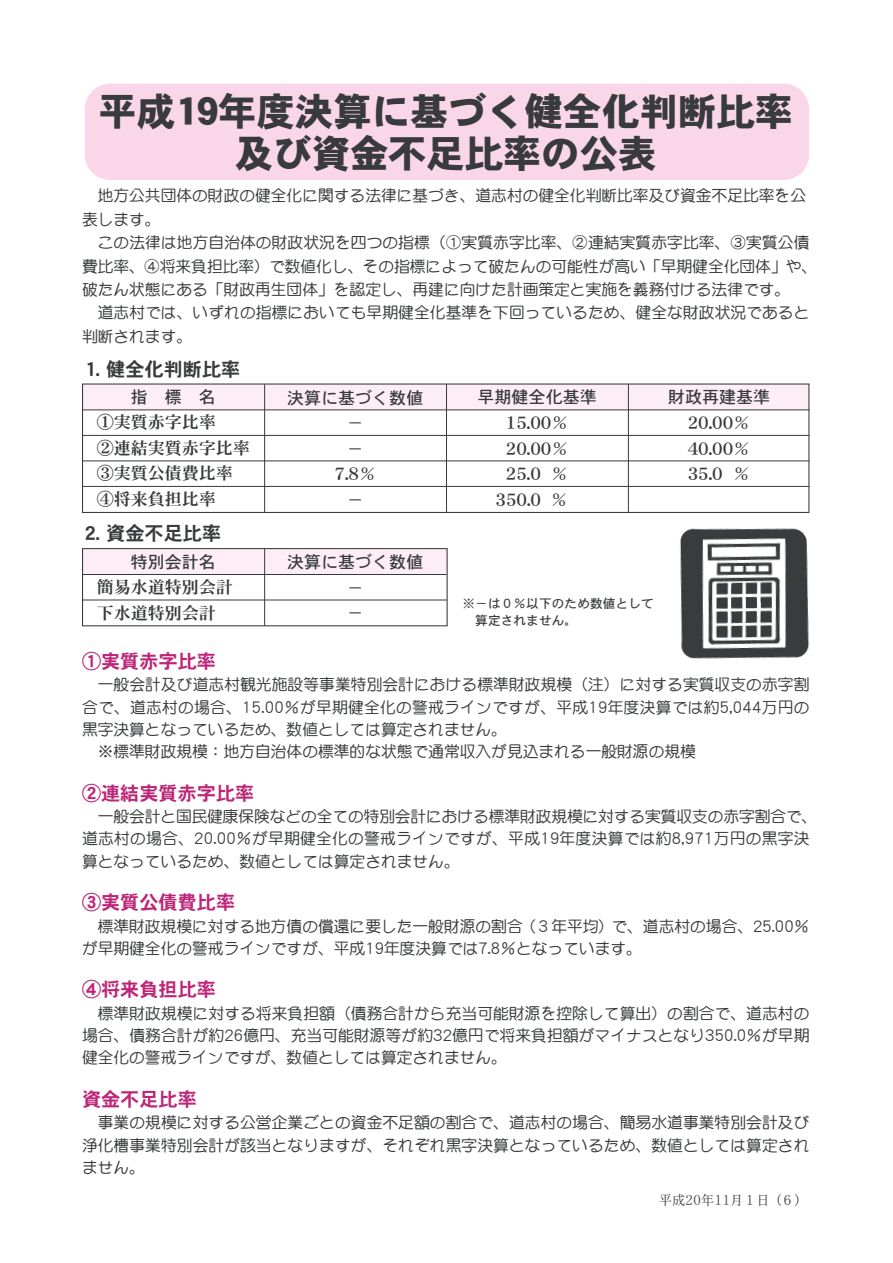
<style>
.page{position:relative;width:893px;height:1263px;background:#fff}
.page>*{position:absolute;margin:0;border:0;box-sizing:border-box;transform-origin:0 0}
.t1{font:38.25px/42px "DFPHS Gothic CID W9";color:#383a3b;text-align:center}
.t2{font:19.2px "DFPHS Gothic CID W7";color:#bd2577}
.t3{font:19.2px "DFPHS Gothic CID W7";color:#383a3b}
.t4{font:16.95px/25.5px "DFPHS Mincho CID W7";color:#383a3b}
.t5{font:16.95px "DFPHS Gothic CID W5";color:#383a3b}
.t6{font:500 15.75px/22.4px "DFP Maru Gothic CID";color:#383a3b}
.t7{font:13.8px "DFPHS Mincho CID W3";color:#383a3b;scale:.95 1}
.t8{font:12.75px/16.5px "DFPHS Gothic CID W5";color:#383a3b}
</style>
<div class="page">
<div style="left:85px;top:84px;width:724px;height:96px;background:#f9d7e9;border-radius:26px"></div>
<div style="left:83px;top:384px;width:726px;height:26px;background:#fdedf5"></div>
<div style="left:82px;top:384px;width:727px;height:129px;border:1px solid #383a3b"></div>
<hr style="left:82px;top:410px;width:727px;height:1px;background:#383a3b">
<hr style="left:82px;top:435px;width:727px;height:1px;background:#383a3b">
<hr style="left:82px;top:461px;width:727px;height:1px;background:#383a3b">
<hr style="left:82px;top:486px;width:727px;height:1px;background:#383a3b">
<hr style="left:264px;top:384px;width:1px;height:129px;background:#383a3b">
<hr style="left:446px;top:384px;width:1px;height:129px;background:#383a3b">
<hr style="left:628px;top:384px;width:1px;height:129px;background:#383a3b">
<div style="left:83px;top:549px;width:363px;height:25px;background:#fdedf5"></div>
<div style="left:82px;top:548px;width:365px;height:78px;border:1px solid #383a3b"></div>
<hr style="left:82px;top:574px;width:364px;height:1px;background:#383a3b">
<hr style="left:82px;top:600px;width:364px;height:1px;background:#383a3b">
<hr style="left:264px;top:549px;width:1px;height:77px;background:#383a3b">
<img style="left:680px;top:528px;width:130px;height:131px">
<h1 class="t1" style="left:98px;top:94px;width:696px">平成19年度決算に基づく健全化判断比率及び資金不足比率の公表</h1>
<p class="t6" style="left:82px;top:186px;width:725px;line-height:23.4px;text-indent:16px">地方公共団体の財政の健全化に関する法律に基づき、道志村の健全化判断比率及び資金不足比率を公表します。</p>
<p class="t6" style="left:82px;top:233px;width:736px;line-height:23.4px;text-indent:16px">この法律は地方自治体の財政状況を四つの指標（①実質赤字比率、②連結実質赤字比率、③実質公債費比率、④将来負担比率）で数値化し、その指標によって破たんの可能性が高い「早期健全化団体」や、破たん状態にある「財政再生団体」を認定し、再建に向けた計画策定と実施を義務付ける法律です。</p>
<p class="t6" style="left:82px;top:303px;width:729px;line-height:23.4px;text-indent:16px">道志村では、いずれの指標においても早期健全化基準を下回っているため、健全な財政状況であると判断されます。</p>
<p class="t3" style="left:85px;top:361px;width:157px">1. 健全化判断比率</p>
<p class="t5" style="left:131px;top:390px;width:87px">指　標　名</p>
<p class="t4" style="left:97px;top:412px;width:155px">①実質赤字比率<br>②連結実質赤字比率<br>③実質公債費比率<br>④将来負担比率</p>
<p class="t3" style="left:85px;top:526px;width:138px">2. 資金不足比率</p>
<p class="t5" style="left:131px;top:555px;width:87px">特別会計名</p>
<p class="t4" style="left:97px;top:576px;width:138px">簡易水道特別会計下水道特別会計</p>
<p class="t5" style="left:287px;top:391px;width:138px">決算に基づく数値</p>
<p class="t4" style="left:334px;top:412px;width:43px;text-align:center">－<br>－<br>7.8％－</p>
<p class="t5" style="left:287px;top:555px;width:138px">決算に基づく数値</p>
<p class="t4" style="left:347px;top:577px;width:19px">－－</p>
<p class="t5" style="left:477px;top:391px;width:121px">早期健全化基準</p>
<p class="t4" style="left:495px;top:412px;width:74px;text-align:right">15.00％<br>20.00％<br>25.0 ％<br>350.0 %</p>
<p class="t5" style="left:668px;top:391px;width:104px">財政再建基準</p>
<p class="t4" style="left:687px;top:412px;width:64px;text-align:justify">20.00％40.00％35.0 ％</p>
<p class="t8" style="left:475px;top:597px;width:180px;text-indent:-13px">※－は０％以下のため数値として算定されません。</p>
<p class="t2" style="left:82px;top:653px;width:135px">①実質赤字比率</p>
<p class="t6" style="left:98px;top:675px;width:713px">一般会計及び道志村観光施設等事業特別会計における標準財政規模（注）に対する実質収支の赤字割</p>
<p class="t6" style="left:82px;top:698px;width:729px">合で、道志村の場合、15.00％が早期健全化の警戒ラインですが、平成19年度決算では約5,044万円の</p>
<p class="t6" style="left:82px;top:720px;width:426px">黒字決算となっているため、数値としては算定されません。</p>
<p class="t6" style="left:98px;top:742px;width:599px">※標準財政規模：地方自治体の標準的な状態で通常収入が見込まれる一般財源の規模</p>
<p class="t2" style="left:82px;top:785px;width:174px">②連結実質赤字比率</p>
<p class="t6" style="left:82px;top:807px;width:736px;text-indent:16px">一般会計と国民健康保険などの全ての特別会計における標準財政規模に対する実質収支の赤字割合で、道志村の場合、20.00％が早期健全化の警戒ラインですが、平成19年度決算では約8,971万円の黒字決算となっているため、数値としては算定されません。</p>
<p class="t2" style="left:82px;top:895px;width:155px">③実質公債費比率</p>
<p class="t6" style="left:82px;top:917px;width:729px;text-indent:16px">標準財政規模に対する地方債の償還に要した一般財源の割合 (３年平均) で、道志村の場合、25.00％が早期健全化の警戒ラインですが、平成19年度決算では7.8％となっています。</p>
<p class="t2" style="left:82px;top:982px;width:135px">④将来負担比率</p>
<p class="t6" style="left:82px;top:1004px;width:729px;text-align:justify;text-indent:16px">標準財政規模に対する将来負担額（債務合計から充当可能財源を控除して算出）の割合で、道志村の場合、債務合計が約26億円、充当可能財源等が約32億円で将来負担額がマイナスとなり350.0％が早期健全化の警戒ラインですが、数値としては算定されません。</p>
<p class="t2" style="left:82px;top:1091px;width:116px">資金不足比率</p>
<p class="t6" style="left:82px;top:1113px;width:729px;text-align:justify;text-indent:16px">事業の規模に対する公営企業ごとの資金不足額の割合で、道志村の場合、簡易水道事業特別会計及び浄化槽事業特別会計が該当となりますが、それぞれ黒字決算となっているため、数値としては算定されません。</p>
<p class="t7" style="left:659px;top:1195px;width:158px">平成20年11月１日（６）</p>
</div>
